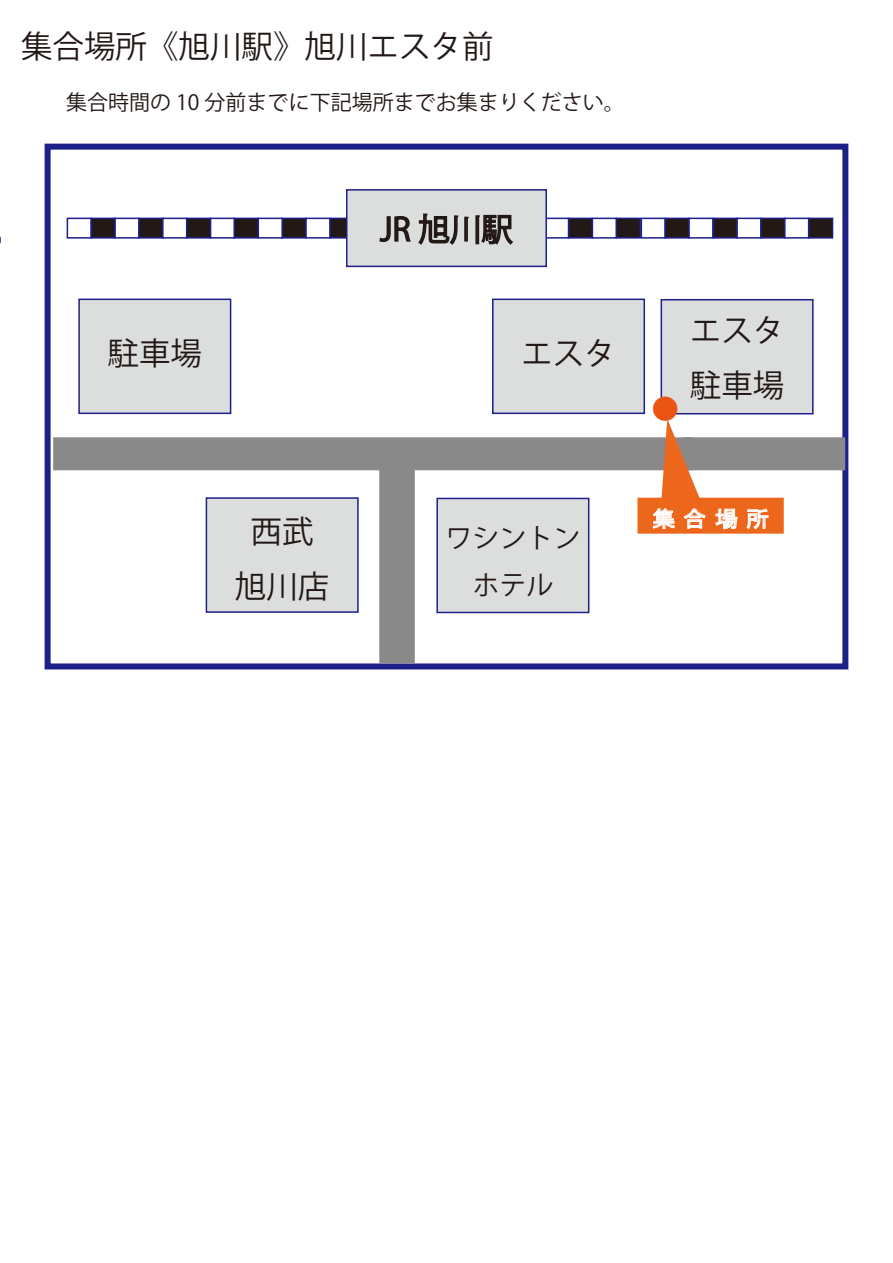
<style>
.page{position:relative;width:893px;height:1263px;background:#fff}
.page>*{position:absolute;margin:0;border:0;box-sizing:border-box;transform-origin:0 0}
.t1{font:31.5px/55.2px "Koz Go Pro";color:#221815}
.t2{font:27px/47.2px "Koz Go Pro";color:#221815;text-align:center}
.t3{font:27px "Koz Go Pro";color:#ea5514}
.t4{font:22.2px "MS P Gothic";color:#fff;scale:1.07 1}
.t5{font:21px "Koz Go Pro";color:#221815}
</style>
<div class="page">
<div style="left:45px;top:144px;width:803px;height:525px;background:#fff;border:6px solid #1d2088"></div>
<div style="left:67px;top:218px;width:25px;height:21px;background:#fff;border:2px solid #1d2088"></div>
<div style="left:90px;top:218px;width:26px;height:21px;background:#221815;border:2px solid #1d2088"></div>
<div style="left:114px;top:218px;width:26px;height:21px;background:#fff;border:2px solid #1d2088"></div>
<div style="left:281px;top:218px;width:26px;height:21px;background:#221815;border:2px solid #1d2088"></div>
<div style="left:138px;top:218px;width:26px;height:21px;background:#221815;border:2px solid #1d2088"></div>
<div style="left:162px;top:218px;width:25px;height:21px;background:#fff;border:2px solid #1d2088"></div>
<div style="left:186px;top:218px;width:25px;height:21px;background:#221815;border:2px solid #1d2088"></div>
<div style="left:210px;top:218px;width:25px;height:21px;background:#fff;border:2px solid #1d2088"></div>
<div style="left:234px;top:218px;width:25px;height:21px;background:#221815;border:2px solid #1d2088"></div>
<div style="left:258px;top:218px;width:25px;height:21px;background:#fff;border:2px solid #1d2088"></div>
<div style="left:329px;top:218px;width:25px;height:21px;background:#221815;border:2px solid #1d2088"></div>
<div style="left:305px;top:218px;width:26px;height:21px;background:#fff;border:2px solid #1d2088"></div>
<div style="left:568px;top:218px;width:25px;height:21px;background:#221815;border:2px solid #1d2088"></div>
<div style="left:544px;top:218px;width:25px;height:21px;background:#fff;border:2px solid #1d2088"></div>
<div style="left:615px;top:218px;width:26px;height:21px;background:#221815;border:2px solid #1d2088"></div>
<div style="left:592px;top:218px;width:25px;height:21px;background:#fff;border:2px solid #1d2088"></div>
<div style="left:641px;top:218px;width:25px;height:21px;background:#fff;border:2px solid #1d2088"></div>
<div style="left:664px;top:218px;width:26px;height:21px;background:#221815;border:2px solid #1d2088"></div>
<div style="left:688px;top:218px;width:26px;height:21px;background:#fff;border:2px solid #1d2088"></div>
<div style="left:712px;top:218px;width:26px;height:21px;background:#221815;border:2px solid #1d2088"></div>
<div style="left:736px;top:218px;width:26px;height:21px;background:#fff;border:2px solid #1d2088"></div>
<div style="left:760px;top:218px;width:26px;height:21px;background:#221815;border:2px solid #1d2088"></div>
<div style="left:784px;top:218px;width:25px;height:21px;background:#fff;border:2px solid #1d2088"></div>
<div style="left:808px;top:218px;width:25px;height:21px;background:#221815;border:2px solid #1d2088"></div>
<div style="left:346px;top:189px;width:201px;height:78px;background:#dcdddd;border:2px solid #1d2088"></div>
<svg style="left:379px;top:213px;width:136px;height:55px"></svg>
<div style="left:492px;top:299px;width:153px;height:115px;background:#dcdddd;border:2px solid #1d2088"></div>
<div style="left:661px;top:299px;width:153px;height:115px;background:#dcdddd;border:2px solid #1d2088"></div>
<div style="left:78px;top:299px;width:153px;height:115px;background:#dcdddd;border:2px solid #1d2088"></div>
<div style="left:53px;top:437px;width:640px;height:33px;background:#898989;border:2px solid #898989"></div>
<div style="left:684px;top:437px;width:161px;height:33px;background:#898989;border:2px solid #898989"></div>
<div style="left:379px;top:469px;width:36px;height:194px;background:#898989;border:2px solid #898989"></div>
<div style="left:436px;top:498px;width:153px;height:115px;background:#dcdddd;border:2px solid #1d2088"></div>
<div style="left:206px;top:497px;width:153px;height:116px;background:#dcdddd;border:2px solid #1d2088"></div>
<svg style="left:636px;top:414px;width:149px;height:120px"></svg>
<p class="t1" style="left:21px;top:19px;width:474px">集合場所《旭川駅》旭川エスタ前</p>
<p class="t5" style="left:66px;top:89px;width:560px">集合時間の 10 分前までに下記場所までお集まりください。</p>
<p class="t1" style="left:108px;top:327px;width:96px">駐車場</p>
<p class="t1" style="left:380px;top:203px;width:134px">JR 旭川駅</p>
<p class="t1" style="left:521px;top:327px;width:96px">エスタ</p>
<p class="t1" style="left:235px;top:505px;width:96px;text-align:center">西武旭川店</p>
<p class="t2" style="left:445px;top:515px;width:136px">ワシントンホテル</p>
<p class="t3" style="left:652px;top:392px;width:28px">●</p>
<p class="t1" style="left:690px;top:303px;width:96px">エスタ駐車場</p>
<p class="t4" style="left:652px;top:508px;width:111px">集合場所</p>
</div>
